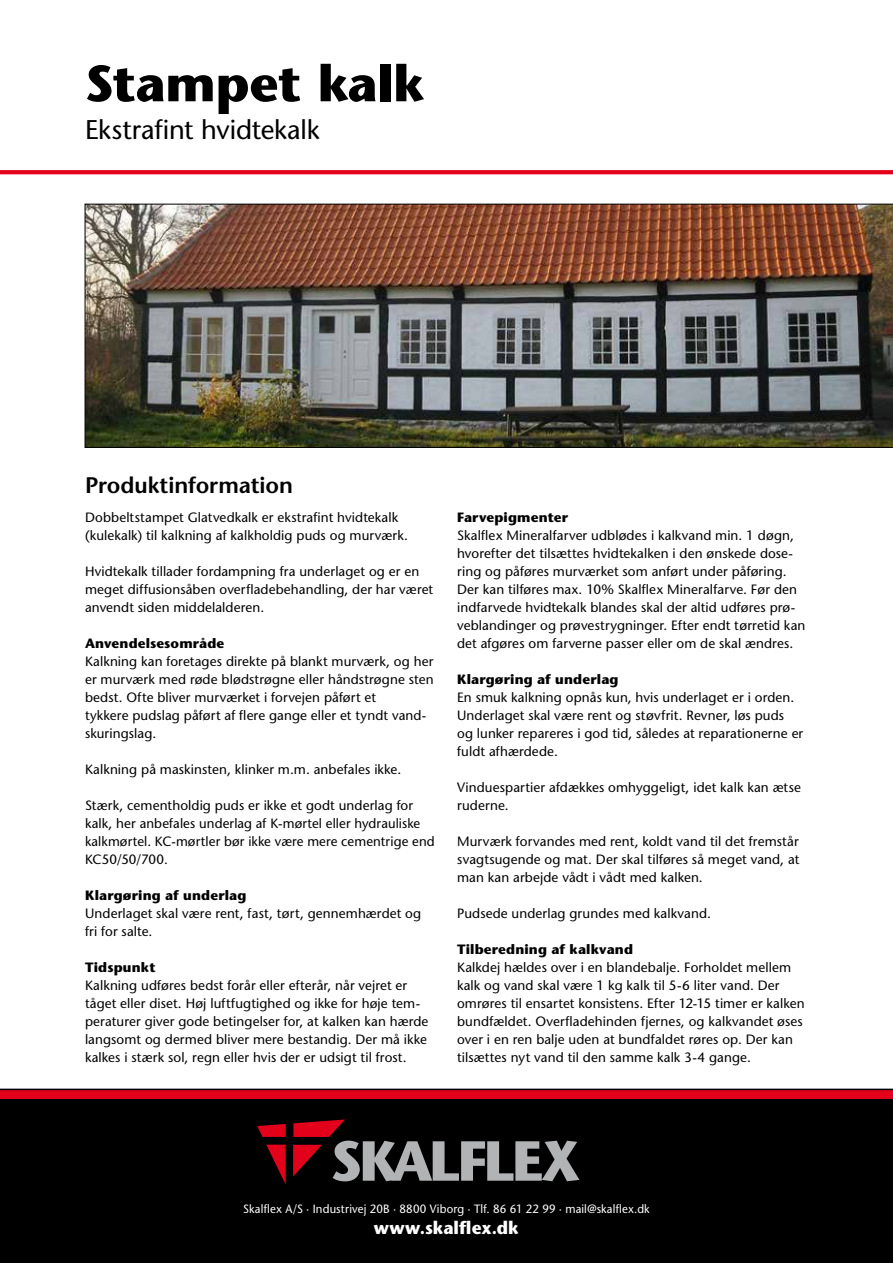
<style>
.page{position:relative;width:893px;height:1263px;background:#fff}
.page>*{position:absolute;margin:0;border:0;box-sizing:border-box;transform-origin:0 0}
.t1{font:700 51px "Stone Sans";letter-spacing:-.005em;color:#000}
.t2{font:27px "Stone Sans";letter-spacing:-.005em;color:#000}
.t3{font:600 22.5px "Stone Sans";color:#000}
.t4{font:700 18px "Stone Sans";letter-spacing:.005em;color:#fff;scale:.95 1}
.t5{font:13.5px/18px "Stone Sans";letter-spacing:.01em;color:#000}
.t6{font:700 13.5px "Stone Sans";letter-spacing:.015em;color:#000}
.t7{font:12px "Stone Sans";letter-spacing:.015em;color:#fff;scale:.95 1}
</style>
<div class="page">
<img style="left:85px;top:204px;width:808px;height:244px">
<div style="left:0;top:1097px;width:893px;height:166px;background:#000"></div>
<div style="left:0;top:1090px;width:893px;height:9px;background:#e2001a"></div>
<hr style="left:0;top:1089px;width:893px;height:1px;background:#000">
<svg style="left:0;top:170px;width:893px;height:4px;background:#e2061f"></svg>
<svg style="left:257px;top:1124px;width:29px;height:13px"></svg>
<svg style="left:266px;top:1144px;width:20px;height:40px"></svg>
<svg style="left:293px;top:1119px;width:286px;height:62px"></svg>
<h1 class="t1" style="left:85px;top:51px;width:342px">Stampet kalk</h1>
<h2 class="t2" style="left:85px;top:113px;width:236px">Ekstrafint hvidtekalk</h2>
<h3 class="t3" style="left:85px;top:471px;width:209px">Produktinformation</h3>
<p class="t5" style="left:85px;top:508px;width:325px">Dobbeltstampet Glatvedkalk er ekstrafint hvidtekalk (kulekalk) til kalkning af kalkholdig puds og murværk.</p>
<p class="t5" style="left:85px;top:562px;width:350px">Hvidtekalk tillader fordampning fra underlaget og er en meget diffusionsåben overfladebehandling, der har været anvendt siden middelalderen.</p>
<p class="t6" style="left:85px;top:635px;width:141px">Anvendelsesområde</p>
<p class="t5" style="left:85px;top:652px;width:350px">Kalkning kan foretages direkte på blankt murværk, og her er murværk med røde blødstrøgne eller håndstrøgne sten bedst. Ofte bliver murværket i forvejen påført et<br>tykkere pudslag påført af flere gange eller et tyndt vand&shy;skuringslag.</p>
<p class="t5" style="left:85px;top:760px;width:318px">Kalkning på maskinsten, klinker m.m. anbefales ikke.</p>
<p class="t5" style="left:85px;top:796px;width:351px">Stærk, cementholdig puds er ikke et godt underlag for kalk, her anbefales underlag af K-mørtel eller hydrauliske kalkmørtel. KC-mørtler bør ikke være mere cementrige end KC50/50/700.</p>
<p class="t6" style="left:85px;top:887px;width:163px">Klargøring af underlag</p>
<p class="t5" style="left:85px;top:904px;width:338px">Underlaget skal være rent, fast, tørt, gennemhærdet og fri for salte.</p>
<p class="t6" style="left:85px;top:959px;width:72px">Tidspunkt</p>
<p class="t5" style="left:85px;top:976px;width:345px">Kalkning udføres bedst forår eller efterår, når vejret er tåget eller diset. Høj luftfugtighed og ikke for høje tem&shy;peraturer giver gode betingelser for, at kalken kan hærde langsomt og dermed bliver mere bestandig. Der må ikke kalkes i stærk sol, regn eller hvis der er udsigt til frost.</p>
<p class="t6" style="left:457px;top:509px;width:112px">Farvepigmenter</p>
<p class="t5" style="left:457px;top:526px;width:350px">Skalflex Mineralfarver udblødes i kalkvand min. 1 døgn, hvorefter det tilsættes hvidtekalken i den ønskede dose&shy;ring og påføres murværket som anført under påføring.<br>Der kan tilføres max. 10% Skalflex Mineralfarve. Før den indfarvede hvidtekalk blandes skal der altid udføres prø&shy;veblandinger og prøvestrygninger. Efter endt tørretid kan det afgøres om farverne passer eller om de skal ændres.</p>
<p class="t6" style="left:457px;top:671px;width:163px">Klargøring af underlag</p>
<p class="t5" style="left:457px;top:688px;width:348px">En smuk kalkning opnås kun, hvis underlaget er i orden.<br>Underlaget skal være rent og støvfrit. Revner, løs puds og lunker repareres i god tid, således at reparationerne er fuldt afhærdede.</p>
<p class="t5" style="left:457px;top:778px;width:345px">Vinduespartier afdækkes omhyggeligt, idet kalk kan ætse ruderne.</p>
<p class="t5" style="left:457px;top:832px;width:344px;text-align:justify">Murværk forvandes med rent, koldt vand til det fremstår svagtsugende og mat. Der skal tilføres så meget vand, at man kan arbejde vådt i vådt med kalken.</p>
<p class="t5" style="left:457px;top:904px;width:255px">Pudsede underlag grundes med kalkvand.</p>
<p class="t6" style="left:457px;top:941px;width:177px">Tilberedning af kalkvand</p>
<p class="t5" style="left:457px;top:958px;width:349px">Kalkdej hældes over i en blandebalje. Forholdet mellem kalk og vand skal være 1 kg kalk til 5-6 liter vand. Der omrøres til ensartet konsistens. Efter 12-15 timer er kalken bundfældet. Overfladehinden fjernes, og kalkvandet øses over i en ren balje uden at bundfaldet røres op. Der kan tilsættes nyt vand til den samme kalk 3-4 gange.</p>
<p class="t7" style="left:243px;top:1201px;width:429px">Skalflex A/S · Industrivej 20B · 8800 Viborg · Tlf. 86 61 22 99 · mail@skalflex.dk</p>
<h3 class="t4" style="left:374px;top:1217px;width:154px">www.skalflex.dk</h3>
</div>
